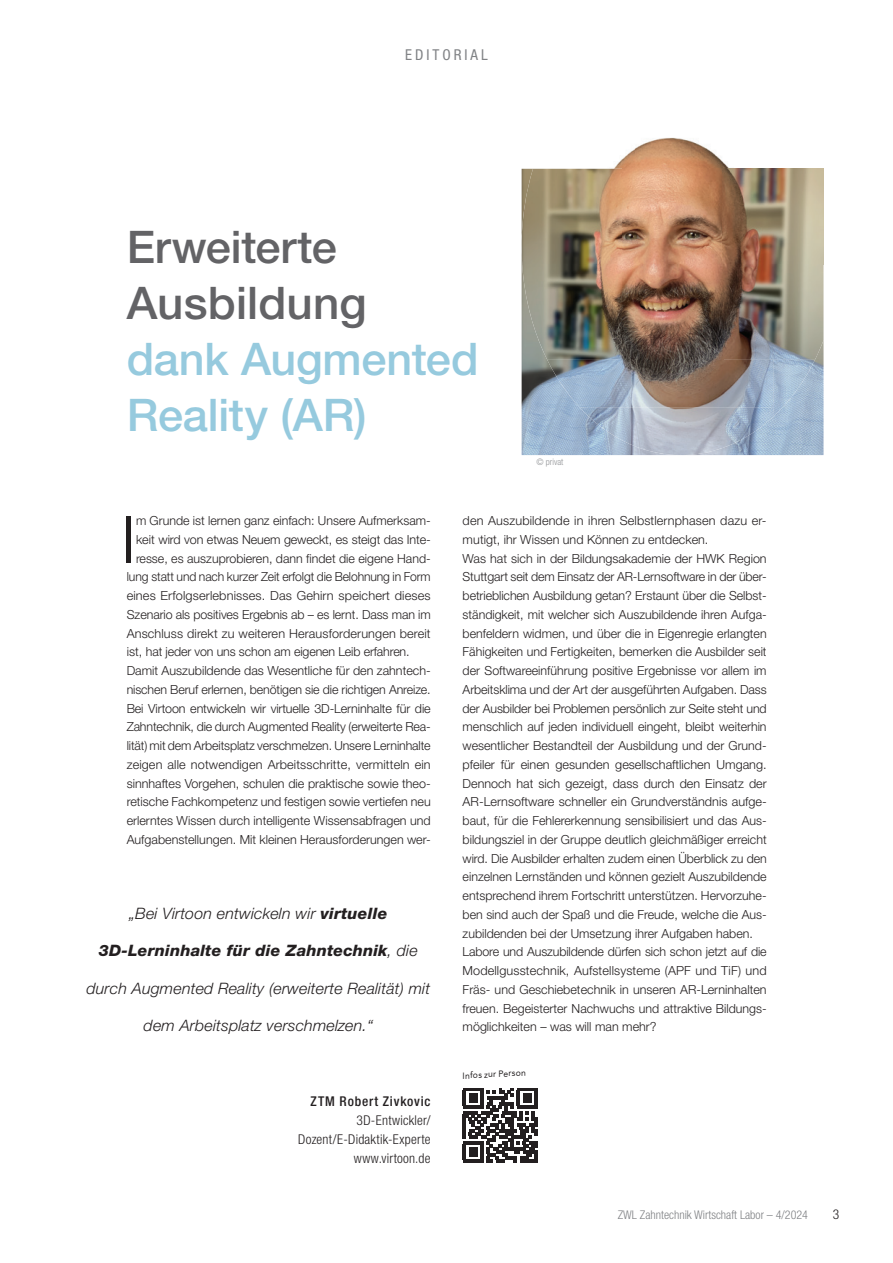
<style>
.page{position:relative;width:893px;height:1263px;background:#fff}
.page>*{position:absolute;margin:0;border:0;box-sizing:border-box;transform-origin:0 0}
.t1{font:300 65.1px "Helvetica Neue LT Std";color:#231f20}
.t2{font:500 45px/56.2px "Helvetica Neue LT Std";letter-spacing:-.005em;color:#96cade}
.t3{font:500 45px/56.2px "Helvetica Neue LT Std";color:#636366}
.t4{font:italic 300 15.75px "Helvetica Neue LT Std";letter-spacing:.01em;color:#231f20}
.t5{font:italic 800 15.75px "Helvetica Neue LT Std";letter-spacing:.01em;color:#231f20}
.t6{font:condensed 15px "Helvetica Neue LT Std";letter-spacing:.2em;color:#808285}
.t7{font:300 condensed 13.5px/18.8px "Helvetica Neue LT Std";letter-spacing:.015em;color:#231f20;text-align:right}
.t8{font:500 condensed 13.5px "Helvetica Neue LT Std";letter-spacing:.06em;color:#231f20}
.t9{font:300 12.6px/18.8px "Helvetica Neue LT Std";color:#231f20}
.t10{font:300 condensed 12px "Helvetica Neue LT Std";color:#808285}
.t11{font:9px "Avenir LT Std";color:#231f20;scale:.96 1}
.t12{font:300 condensed 9px "Helvetica Neue LT Std";color:#939598}
.s1{font-weight:800}
.s2{font-weight:300}
</style>
<div class="page">
<svg style="left:463px;top:1088px;width:75px;height:74px"></svg>
<hr style="left:520px;top:1159px;width:18px;height:3px;background:#231f20">
<img style="left:522px;top:360px;width:301px;height:95px">
<img style="left:533px;top:138px;width:205px;height:31px">
<img style="left:738px;top:168px;width:86px;height:17px">
<img style="left:823px;top:185px;width:1px;height:155px">
<img style="left:522px;top:169px;width:301px;height:191px">
<img style="left:547px;top:360px;width:226px;height:48px">
<img style="left:773px;top:360px;width:42px;height:57px">
<img style="left:580px;top:407px;width:193px;height:48px">
<p class="t6" style="left:405px;top:46px;width:84px">EDITORIAL</p>
<h2 class="t3" style="left:127px;top:218px;width:242px">Erweiterte<br>Ausbildung</h2>
<h2 class="t2" style="left:127px;top:330px;width:353px">dank Augmented<br>Reality (AR)</h2>
<p class="t12" style="left:536px;top:457px;width:28px">© privat</p>
<h1 class="t1" style="left:122px;top:500px;width:16px">I</h1>
<p class="t9" style="left:136px;top:511px;width:296px">m Grunde ist lernen ganz einfach: Unsere Aufmerksam-</p>
<p class="t9" style="left:136px;top:530px;width:296px">keit wird von etwas Neuem geweckt, es steigt das Inte-</p>
<p class="t9" style="left:136px;top:548px;width:296px">resse, es auszuprobieren, dann findet die eigene Hand-</p>
<p class="t9" style="left:127px;top:567px;width:306px">lung statt und nach kurzer Zeit erfolgt die Belohnung in Form</p>
<p class="t9" style="left:127px;top:586px;width:306px">eines Erfolgserlebnisses. Das Gehirn speichert dieses</p>
<p class="t9" style="left:127px;top:605px;width:306px">Szenario als positives Ergebnis ab – es lernt. Dass man im</p>
<p class="t9" style="left:127px;top:623px;width:306px">Anschluss direkt zu weiteren Herausforderungen bereit</p>
<p class="t9" style="left:127px;top:642px;width:284px">ist, hat jeder von uns schon am eigenen Leib erfahren.</p>
<p class="t9" style="left:127px;top:661px;width:306px">Damit Auszubildende das Wesentliche für den zahntech-</p>
<p class="t9" style="left:127px;top:680px;width:306px">nischen Beruf erlernen, benötigen sie die richtigen Anreize.</p>
<p class="t9" style="left:127px;top:698px;width:306px">Bei Virtoon entwickeln wir virtuelle 3D-Lerninhalte für die</p>
<p class="t9" style="left:127px;top:717px;width:306px">Zahntechnik, die durch Augmented Reality (erweiterte Rea-</p>
<p class="t9" style="left:127px;top:736px;width:306px">lität) mit dem Arbeitsplatz verschmelzen. Unsere Lerninhalte</p>
<p class="t9" style="left:127px;top:755px;width:306px">zeigen alle notwendigen Arbeitsschritte, vermitteln ein</p>
<p class="t9" style="left:127px;top:773px;width:306px">sinnhaftes Vorgehen, schulen die praktische sowie theo-</p>
<p class="t9" style="left:127px;top:792px;width:306px">retische Fachkompetenz und festigen sowie vertiefen neu</p>
<p class="t9" style="left:127px;top:811px;width:306px">erlerntes Wissen durch intelligente Wissensabfragen und</p>
<p class="t9" style="left:127px;top:830px;width:306px">Aufgabenstellungen. Mit kleinen Herausforderungen wer-</p>
<p class="t4" style="left:129px;top:904px;width:260px">„Bei Virtoon entwickeln wir <span class="s1">virtuelle</span></p>
<p class="t5" style="left:99px;top:941px;width:320px">3D-Lerninhalte für die Zahntechnik<span class="s2">, die</span></p>
<p class="t4" style="left:86px;top:979px;width:345px">durch Augmented Reality (erweiterte Realität) mit</p>
<p class="t4" style="left:144px;top:1016px;width:231px">dem Arbeitsplatz verschmelzen.“</p>
<p class="t8" style="left:311px;top:1093px;width:121px">ZTM Robert Zivkovic</p>
<p class="t7" style="left:298px;top:1111px;width:134px">3D-Entwickler/<br>Dozent/E-Didaktik-Experte www.virtoon.de</p>
<p class="t9" style="left:463px;top:511px;width:306px">den Auszubildende in ihren Selbstlernphasen dazu er&shy;mutigt, ihr Wissen und Können zu entdecken.<br>Was hat sich in der Bildungsakademie der HWK Region Stuttgart seit dem Einsatz der AR-Lernsoftware in der über&shy;betrieblichen Ausbildung getan? Erstaunt über die Selbst&shy;ständigkeit, mit welcher sich Auszubildende ihren Aufga&shy;benfeldern widmen, und über die in Eigenregie erlangten Fähigkeiten und Fertigkeiten, bemerken die Ausbilder seit der Softwareeinführung positive Ergebnisse vor allem im Arbeitsklima und der Art der ausgeführten Aufgaben. Dass der Ausbilder bei Problemen persönlich zur Seite steht und menschlich auf jeden individuell eingeht, bleibt weiterhin wesentlicher Bestandteil der Ausbildung und der Grund&shy;pfeiler für einen gesunden gesellschaftlichen Umgang.<br>Dennoch hat sich gezeigt, dass durch den Einsatz der AR-Lernsoftware schneller ein Grundverständnis aufge&shy;baut, für die Fehlererkennung sensibilisiert und das Aus&shy;bildungsziel in der Gruppe deutlich gleichmäßiger erreicht wird. Die Ausbilder erhalten zudem einen Überblick zu den einzelnen Lernständen und können gezielt Auszubildende entsprechend ihrem Fortschritt unterstützen. Hervorzuhe&shy;ben sind auch der Spaß und die Freude, welche die Aus&shy;zubildenden bei der Umsetzung ihrer Aufgaben haben.<br>Labore und Auszubildende dürfen sich schon jetzt auf die Modellgusstechnik, Aufstellsysteme (APF und TiF) und Fräs- und Geschiebetechnik in unseren AR-Lerninhalten freuen. Begeisterter Nachwuchs und attraktive Bildungs&shy;möglichkeiten – was will man mehr?</p>
<p class="t11" style="left:462px;top:1070px;width:68px;rotate:-3deg">Infos zur Person</p>
<p class="t10" style="left:618px;top:1208px;width:192px">ZWL Zahntechnik Wirtschaft Labor – 4/2024</p>
<p class="t7" style="left:833px;top:1204px;width:8px">3</p>
</div>
